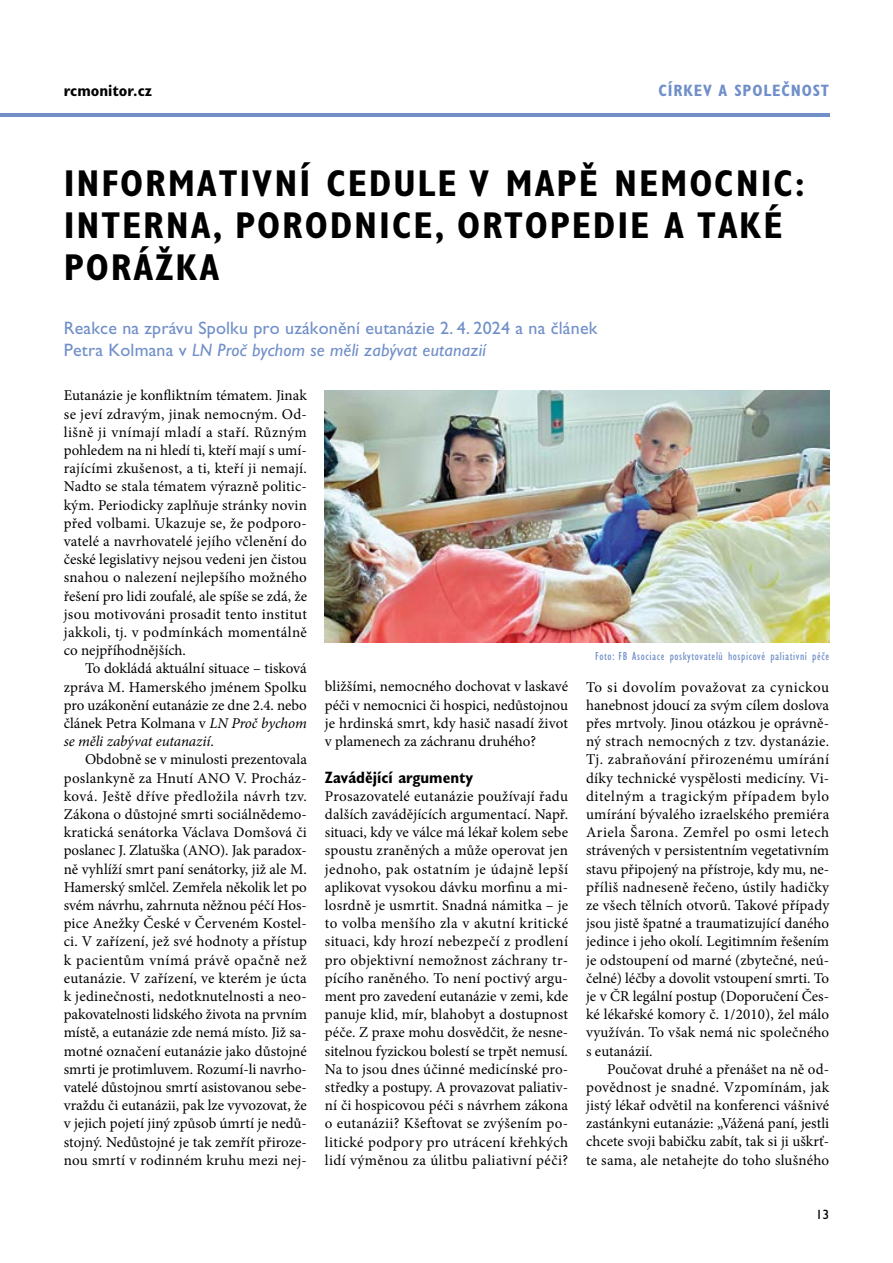
<style>
.page{position:relative;width:893px;height:1263px;background:#fff}
.page>*{position:absolute;margin:0;border:0;box-sizing:border-box;transform-origin:0 0}
.t1{font:700 condensed 37.5px "Gill Sans Std";letter-spacing:.05em;color:#000}
.t2{font:18px/21.6px "Gill Sans Std";letter-spacing:.01em;color:#708fc9}
.t3{font:700 condensed 16.5px "Gill Sans Std";color:#000}
.t4{font:700 condensed 16.5px "Gill Sans Std";letter-spacing:.05em;color:#708fc9}
.t5{font:15px/18.1px "Minion Pro";letter-spacing:.01em;color:#000;text-align:justify}
.t6{font:13.5px "Gill Sans Std";color:#000}
.t7{font:condensed 12px "Gill Sans Std";letter-spacing:.05em;color:#708fc9}
.s1{font-style:italic}
</style>
<div class="page">
<hr style="left:0;top:113px;width:829px;height:4px;background:#708fc9">
<img style="left:325px;top:390px;width:504px;height:252px">
<p class="t3" style="left:64px;top:81px;width:90px">RCMONITOR.CZ</p>
<p class="t4" style="left:658px;top:81px;width:143px">CÍRKEV A SPO LEČNOST</p>
<h1 class="t1" style="left:64px;top:161px;width:35px">INFORMATI</h1>
<h1 class="t1" style="left:252px;top:161px;width:277px">VNÍ CEDULE V MAP</h1>
<h1 class="t1" style="left:579px;top:161px;width:59px">Ě NEMOCNIC</h1>
<h1 class="t1" style="left:795px;top:161px;width:12px">:</h1>
<h1 class="t1" style="left:64px;top:203px;width:22px">INTERNA</h1>
<h1 class="t1" style="left:212px;top:203px;width:46px">, PORO</h1>
<h1 class="t1" style="left:330px;top:203px;width:45px">DNICE</h1>
<h1 class="t1" style="left:434px;top:203px;width:46px">, ORTOPE</h1>
<h1 class="t1" style="left:593px;top:203px;width:191px">DIE ATAKÉ</h1>
<h1 class="t1" style="left:64px;top:245px;width:23px">POR</h1>
<h1 class="t1" style="left:133px;top:245px;width:86px">ÁŽKA</h1>
<p class="t2" style="left:64px;top:317px;width:535px">Reakce na zprávu Spolku pro uzákonění eutanázie 2. 4. 2024 a na článek<br>Petra Kolmana v <span class="s1">LN Proč bychom se měli zabývat eutanazií</span></p>
<p class="t5" style="left:64px;top:387px;width:245px">Eutanázie je konfliktním tématem. Jinak se jeví zdravým, jinak nemocným. Od&shy;lišně ji vnímají mladí a staří. Různým pohledem na ni hledí ti, kteří mají s umí&shy;rajícími zkušenost, a ti, kteří ji nemají.<br>Nadto se stala tématem výrazně politic&shy;kým. Periodicky zaplňuje stránky novin před volbami. Ukazuje se, že podporo&shy;vatelé a navrhovatelé jejího včlenění do české legislativy nejsou vedeni jen čistou snahou o nalezení nejlepšího možného řešení pro lidi zoufalé, ale spíše se zdá, že jsou motivováni prosadit tento institut jakkoli, tj. v podmínkách momentálně co nejpříhodnějších.</p>
<p class="t5" style="left:64px;top:659px;width:245px;text-indent:21px">To dokládá aktuální situace – tisková zpráva M. Hamerského jménem Spolku pro uzákonění eutanázie ze dne 2.4. nebo článek Petra Kolmana v <span class="s1">LN Proč bychom se měli zabývat eutanazií</span>.</p>
<p class="t5" style="left:64px;top:750px;width:245px;text-indent:21px">Obdobně se v minulosti prezentovala poslankyně za Hnutí ANO V. Procház&shy;ková. Ještě dříve předložila návrh tzv.<br>Zákona o důstojné smrti sociálnědemo&shy;kratická senátorka Václava Domšová či poslanec J. Zlatuška (ANO). Jak paradox&shy;ně vyhlíží smrt paní senátorky, již ale M.<br>Hamerský smlčel. Zemřela několik let po svém návrhu, zahrnuta něžnou péčí Hos&shy;pice Anežky České v Červeném Kostel&shy;ci. V zařízení, jež své hodnoty a přístup k pacientům vnímá právě opačně než eutanázie. V zařízení, ve kterém je úcta k jedinečnosti, nedotknutelnosti a neo&shy;pakovatelnosti lidského života na prvním místě, a eutanázie zde nemá místo. Již sa&shy;motné označení eutanázie jako důstojné smrti je protimluvem. Rozumí-li navrho&shy;vatelé důstojnou smrtí asistovanou sebe&shy;vraždu či eutanázii, pak lze vyvozovat, že v jejich pojetí jiný způsob úmrtí je nedů&shy;stojný. Nedůstojné je tak zemřít přiroze&shy;nou smrtí v rodinném kruhu mezi nej-</p>
<p class="t5" style="left:325px;top:678px;width:245px">bližšími, nemocného dochovat v laskavé péči v nemocnici či hospici, nedůstojnou je hrdinská smrt, kdy hasič nasadí život v plamenech za záchranu druhého?</p>
<p class="t3" style="left:325px;top:767px;width:150px">ZAVÁDĚJÍCÍ ARGUMENTY</p>
<p class="t5" style="left:325px;top:787px;width:245px">Prosazovatelé eutanázie používají řadu dalších zavádějících argumentací. Např. situaci, kdy ve válce má lékař kolem sebe spoustu zraněných a může operovat jen jednoho, pak ostatním je údajně lepší aplikovat vysokou dávku morfinu a mi&shy;losrdně je usmrtit. Snadná námitka – je to volba menšího zla v akutní kritické situaci, kdy hrozí nebezpečí z prodlení pro objektivní nemožnost záchrany tr&shy;pícího raněného. To není poctivý argu&shy;ment pro zavedení eutanázie v zemi, kde panuje klid, mír, blahobyt a dostupnost péče. Z praxe mohu dosvědčit, že nesne&shy;sitelnou fyzickou bolestí se trpět nemusí.<br>Na to jsou dnes účinné medicínské pro&shy;středky a postupy. A provazovat paliativ&shy;ní či hospicovou péči s návrhem zákona o eutanázii? Kšeftovat se zvýšením po&shy;litické podpory pro utrácení křehkých lidí výměnou za úlitbu paliativní péči?</p>
<p class="t7" style="left:595px;top:650px;width:236px">Foto: FB Asociace poskytovatelů hospicové paliativní péče</p>
<p class="t5" style="left:586px;top:678px;width:245px">To si dovolím považovat za cynickou hanebnost jdoucí za svým cílem doslova přes mrtvoly. Jinou otázkou je oprávně&shy;ný strach nemocných z tzv. dystanázie.<br>Tj. zabraňování přirozenému umírání díky technické vyspělosti medicíny. Vi&shy;ditelným a tragickým případem bylo umírání bývalého izraelského premiéra Ariela Šarona. Zemřel po osmi letech strávených v persistentním vegetativním stavu připojený na přístroje, kdy mu, ne&shy;příliš nadneseně řečeno, ústily hadičky ze všech tělních otvorů. Takové případy jsou jistě špatné a traumatizující daného jedince i jeho okolí. Legitimním řešením je odstoupení od marné (zbytečné, neú&shy;čelné) léčby a dovolit vstoupení smrti. To je v ČR legální postup (Doporučení Čes&shy;ké lékařské komory č. 1/2010), žel málo využíván. To však nemá nic společného s eutanázií.</p>
<p class="t5" style="left:586px;top:1060px;width:245px;text-indent:21px">Poučovat druhé a přenášet na ně od&shy;povědnost je snadné. Vzpomínám, jak jistý lékař odvětil na konferenci vášnivé zastánkyni eutanázie: „Vážená paní, jestli chcete svoji babičku zabít, tak si ji uškrť&shy;te sama, ale netahejte do toho slušného</p>
<p class="t6" style="left:816px;top:1207px;width:15px">13</p>
</div>
